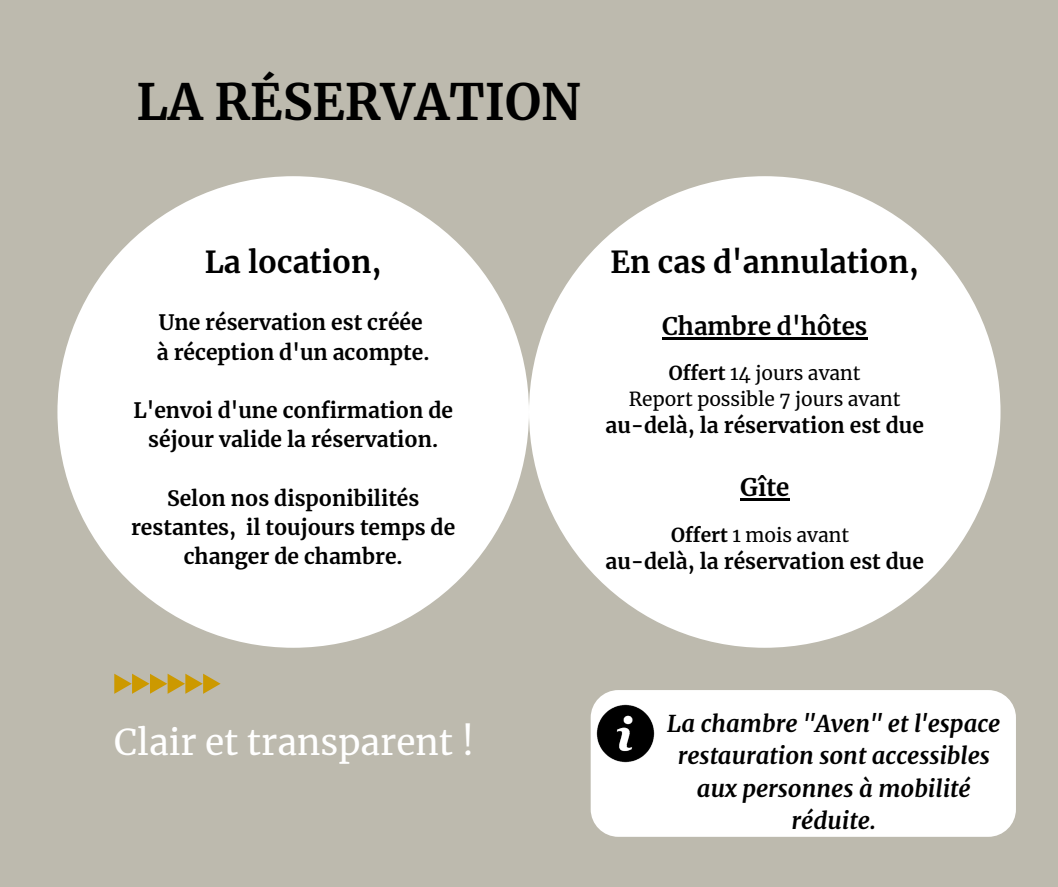
<style>
.page{position:relative;width:1058px;height:887px;background:#fff}
.page>*{position:absolute;margin:0;border:0;box-sizing:border-box;transform-origin:0 0}
.t1{font:700 49.5px "Merriweather";color:#000}
.t2{font:35.25px "Merriweather";color:#fff}
.t3{font:700 30px "Merriweather";color:#000}
.t4{font:700 24px "Merriweather";color:#000}
.t5{font:italic 700 23.4px/32.7px "Merriweather";color:#000;text-align:center}
.t6{font:700 21px/29.2px "Merriweather";color:#000;text-align:center}
.t7{font:19.05px/25.8px "Merriweather";color:#000;text-align:center}
.s1{font-weight:700}
</style>
<div class="page">
<div style="left:0;top:0;width:1058px;height:886px;background:#bdbaae"></div>
<svg style="left:114px;top:673px;width:107px;height:20px"></svg>
<div style="left:57px;top:176px;width:472px;height:471px;background:#fff;border-radius:50%"></div>
<div style="left:529px;top:176px;width:471px;height:471px;background:#fff;border-radius:50%"></div>
<div style="left:590px;top:690px;width:425px;height:146px;background:#fff;border-radius:28px"></div>
<img style="left:594px;top:702px;width:61px;height:61px">
<hr style="left:662px;top:337px;width:205px;height:2px;background:#000">
<hr style="left:740px;top:498px;width:49px;height:2px;background:#000">
<h1 class="t1" style="left:136px;top:72px;width:446px">LA RÉSERVATION</h1>
<h3 class="t3" style="left:205px;top:243px;width:178px">La location,</h3>
<p class="t6" style="left:157px;top:308px;width:274px;text-align:left">Une réservation est créée à réception d'un acompte.</p>
<p class="t6" style="left:133px;top:396px;width:321px">L'envoi d'une confirmation de séjour valide la réservation.</p>
<p class="t6" style="left:131px;top:484px;width:326px">Selon nos disponibilités restantes, il toujours temps de changer de chambre.</p>
<h3 class="t3" style="left:610px;top:243px;width:310px">En cas d'annulation,</h3>
<p class="t4" style="left:662px;top:311px;width:207px">Chambre d'hôtes</p>
<p class="t7" style="left:629px;top:360px;width:273px"><span class="s1">Offert</span> 14 jours avant<br>Report possible 7 jours avant</p>
<p class="t6" style="left:605px;top:410px;width:320px">au-delà, la réservation est due</p>
<p class="t4" style="left:740px;top:472px;width:51px">Gîte</p>
<p class="t7" style="left:671px;top:522px;width:180px"><span class="s1">Offert</span> 1 mois avant</p>
<p class="t6" style="left:605px;top:547px;width:320px">au-delà, la réservation est due</p>
<h2 class="t2" style="left:114px;top:719px;width:361px">Clair et transparent !</h2>
<p class="t5" style="left:667px;top:706px;width:334px">La chambre "Aven" et l'espace restauration sont accessibles aux personnes à mobilité réduite.</p>
</div>
